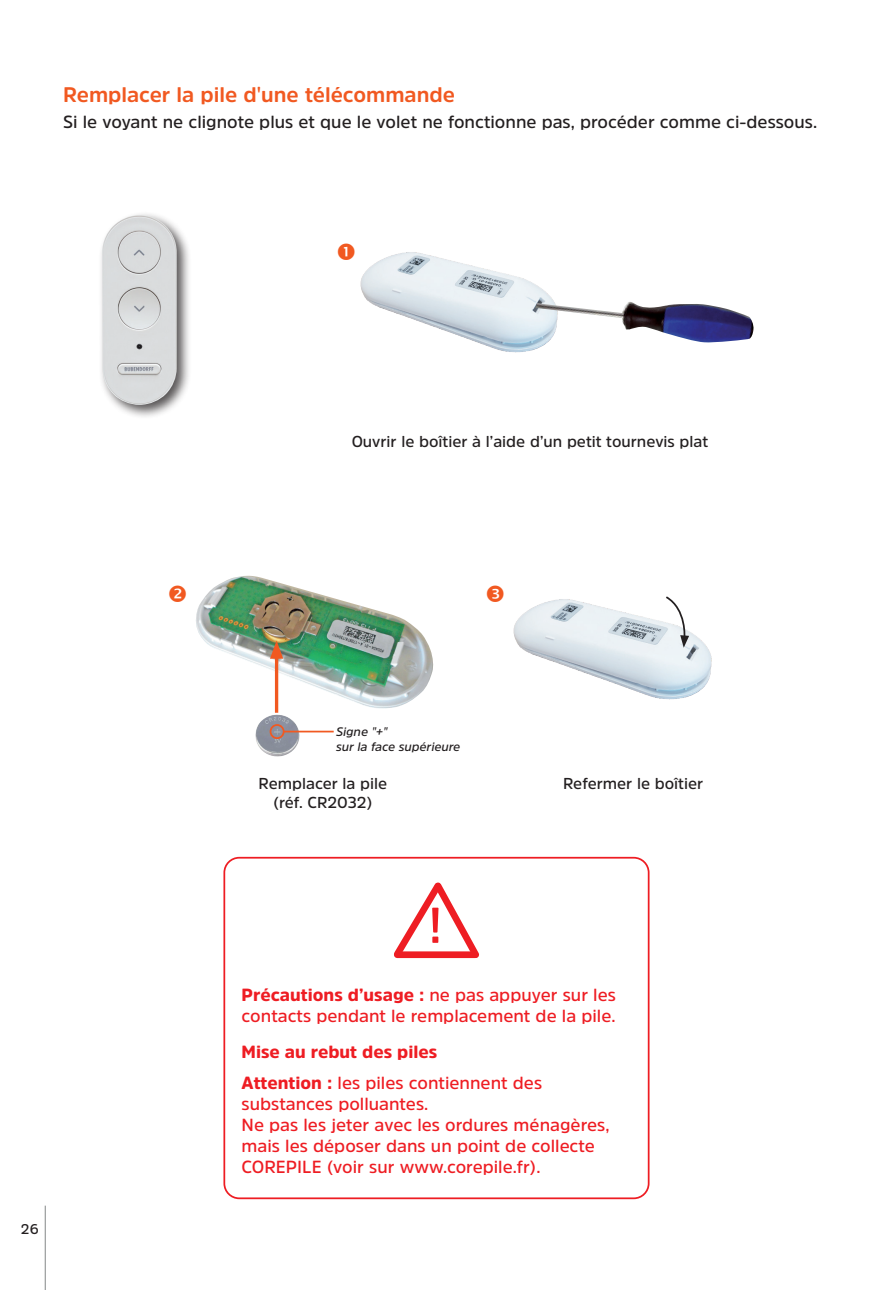
<style>
.page{position:relative;width:874px;height:1290px;background:#fff}
.page>*{position:absolute;margin:0;border:0;box-sizing:border-box;transform-origin:0 0}
.t1{font:600 50.05px "Amsi Pro";color:#ee1d23}
.t2{font:700 21px "Amsi Pro";color:#f15921}
.t3{font:600 17.5px/21px "Amsi Pro";color:#ee1d23}
.t4{font:600 17.5px "Amsi Pro";color:#231f20}
.t5{font:900 17.5px/31px "Amsi Pro";color:#ee1d23}
.t6{font:600 15.75px/18.9px "Amsi Pro";color:#231f20;text-align:center}
.t7{font:600 14px "Amsi Pro";color:#231f20}
.t8{font:italic 600 12.25px/14.7px "Amsi Pro";color:#231f20}
.s1{font-weight:900}
.s2{font-weight:600}
</style>
<div class="page">
<img style="left:196px;top:576px;width:237px;height:133px">
<hr style="left:275px;top:652px;width:3px;height:61px;background:#f15921">
<svg style="left:270px;top:640px;width:13px;height:19px"></svg>
<div style="left:223px;top:857px;width:426px;height:342px;border:2px solid #ee1d23;border-radius:15px"></div>
<svg style="left:394px;top:882px;width:85px;height:77px"></svg>
<div style="left:97px;top:211px;width:94px;height:208px;background:#231f20;opacity:.75"></div>
<img style="left:102px;top:215px;width:75px;height:190px">
<img style="left:255px;top:715px;width:33px;height:41px">
<div style="left:269px;top:724px;width:15px;height:15px;border:2px solid #f15921;border-radius:50%"></div>
<hr style="left:284px;top:731px;width:49px;height:1px;background:#f15921">
<img style="left:513px;top:599px;width:199px;height:101px">
<svg style="left:663px;top:596px;width:25px;height:52px"></svg>
<img style="left:360px;top:252px;width:194px;height:101px">
<img style="left:535px;top:302px;width:218px;height:41px">
<hr style="left:45px;top:1205px;width:1px;height:85px;background:#838788">
<p class="t2" style="left:63px;top:80px;width:393px">Remplacer la pile d'une télécommande</p>
<p class="t4" style="left:63px;top:109px;width:755px">Si le voyant ne clignote plus et que le volet ne fonctionne pas, procéder comme ci-dessous.</p>
<p class="t7" style="left:21px;top:1220px;width:19px">26</p>
<p class="t6" style="left:351px;top:432px;width:358px">Ouvrir le boîtier à l’aide d’un petit tournevis plat</p>
<p class="t8" style="left:336px;top:724px;width:126px">Signe "+"<br>sur la face supérieure</p>
<p class="t6" style="left:258px;top:774px;width:130px">Remplacer la pile (réf. CR2032)</p>
<h1 class="t1" style="left:427px;top:891px;width:16px">!</h1>
<p class="t6" style="left:563px;top:774px;width:141px">Refermer le boîtier</p>
<p class="t3" style="left:241px;top:984px;width:376px"><span class="s1">Précautions d’usage :</span> ne pas appuyer sur les contacts pendant le remplacement de la pile.</p>
<p class="t5" style="left:241px;top:1036px;width:302px">Mise au rebut des piles<br>Attention : <span class="s2">les piles contiennent des</span></p>
<p class="t3" style="left:241px;top:1093px;width:369px">substances polluantes.<br>Ne pas les jeter avec les ordures ménagères, mais les déposer dans un point de collecte COREPILE (voir sur www.corepile.fr).</p>
</div>
